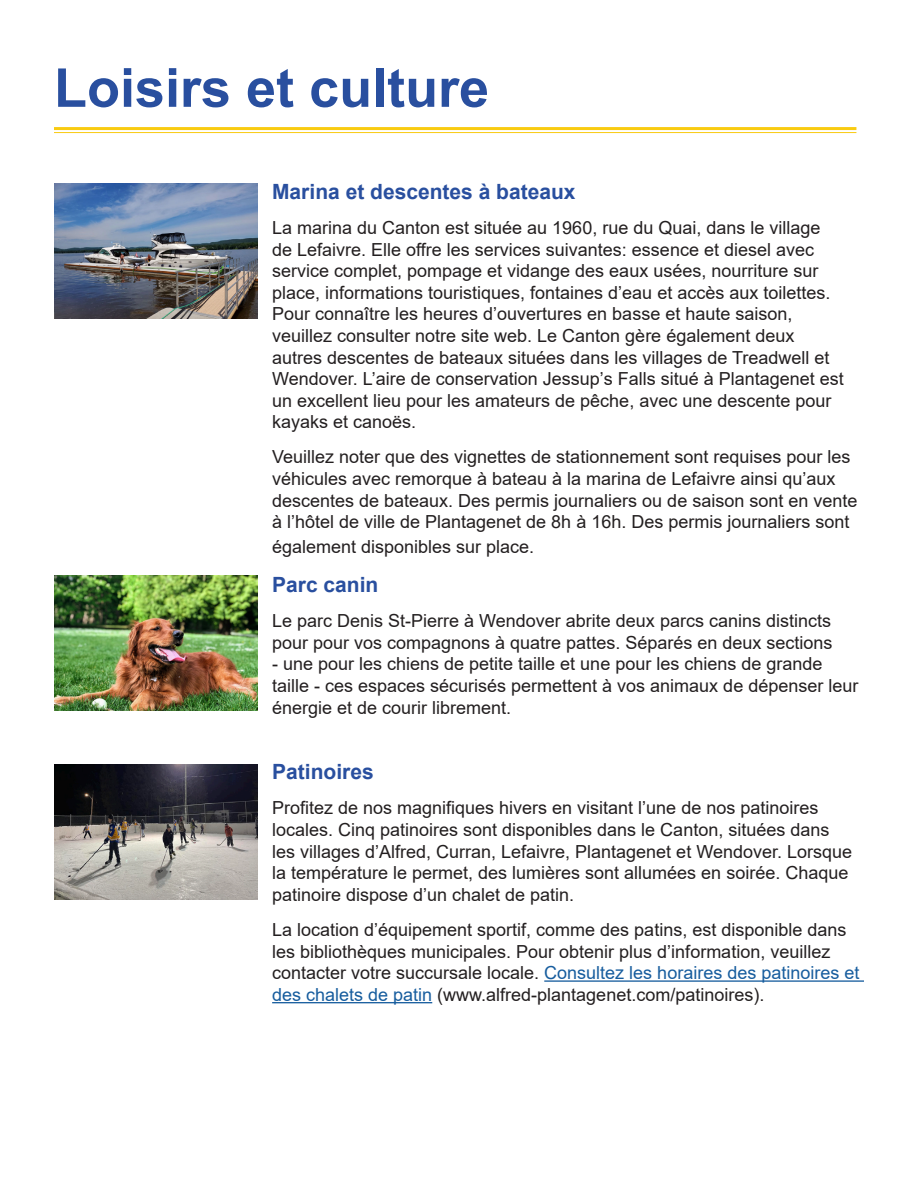
<style>
.page{position:relative;width:918px;height:1188px;background:#fff}
.page>*{position:absolute;margin:0;border:0;box-sizing:border-box;transform-origin:0 0}
.Heading_2{font:700 54px "Arial";color:#294f9f}
.Heading_3{font:700 21px "Arial";color:#294f9f}
.t1{font:18px/21.6px "Arial";color:#231f20}
.s1{color:#175d9e}
</style>
<div class="page">
<hr style="left:54px;top:127px;width:802px;height:3px;background:#f9cb11">
<hr style="left:54px;top:132px;width:802px;height:1px;background:#f9cb11">
<hr style="left:544px;top:980px;width:320px;height:2px;background:#175d9e">
<hr style="left:272px;top:1002px;width:160px;height:1px;background:#175d9e">
<img style="left:54px;top:184px;width:203px;height:135px">
<img style="left:54px;top:576px;width:203px;height:135px">
<img style="left:54px;top:765px;width:203px;height:135px">
<h2 class="Heading_2" style="left:54px;top:50px;width:437px">Loisirs et culture</h2>
<h3 class="Heading_3" style="left:272px;top:177px;width:305px">Marina et descentes à bateaux</h3>
<p class="t1" style="left:272px;top:217px;width:573px">La marina du Canton est située au 1960, rue du Quai, dans le village de Lefaivre. Elle offre les services suivantes: essence et diesel avec service complet, pompage et vidange des eaux usées, nourriture sur place, informations touristiques, fontaines d’eau et accès aux toilettes.<br>Pour connaître les heures d’ouvertures en basse et haute saison, veuillez consulter notre site web. Le Canton gère également deux autres descentes de bateaux situées dans les villages de Treadwell et Wendover. L’aire de conservation Jessup’s Falls situé à Plantagenet est un excellent lieu pour les amateurs de pêche, avec une descente pour kayaks et canoës.</p>
<p class="t1" style="left:272px;top:446px;width:587px">Veuillez noter que des vignettes de stationnement sont requises pour les véhicules avec remorque à bateau à la marina de Lefaivre ainsi qu’aux descentes de bateaux. Des permis journaliers ou de saison sont en vente à l’hôtel de ville de Plantagenet de 8h à 16h. Des permis journaliers sont</p>
<p class="t1" style="left:272px;top:536px;width:264px">également disponibles sur place.</p>
<h3 class="Heading_3" style="left:272px;top:570px;width:108px">Parc canin</h3>
<p class="t1" style="left:272px;top:610px;width:562px">Le parc Denis St-Pierre à Wendover abrite deux parcs canins distincts pour pour vos compagnons à quatre pattes. Séparés en deux sections</p>
<p class="t1" style="left:272px;top:653px;width:588px">- une pour les chiens de petite taille et une pour les chiens de grande taille - ces espaces sécurisés permettent à vos animaux de dépenser leur énergie et de courir librement.</p>
<h3 class="Heading_3" style="left:272px;top:757px;width:103px">Patinoires</h3>
<p class="t1" style="left:272px;top:797px;width:581px">Profitez de nos magnifiques hivers en visitant l’une de nos patinoires locales. Cinq patinoires sont disponibles dans le Canton, situées dans les villages d’Alfred, Curran, Lefaivre, Plantagenet et Wendover. Lorsque la température le permet, des lumières sont allumées en soirée. Chaque patinoire dispose d’un chalet de patin.</p>
<p class="t1" style="left:272px;top:919px;width:589px">La location d’équipement sportif, comme des patins, est disponible dans les bibliothèques municipales. Pour obtenir plus d’information, veuillez contacter votre succursale locale. <span class="s1">Consultez les horaires des patinoires et des chalets de patin</span> (www.alfred-plantagenet.com/patinoires).</p>
</div>
